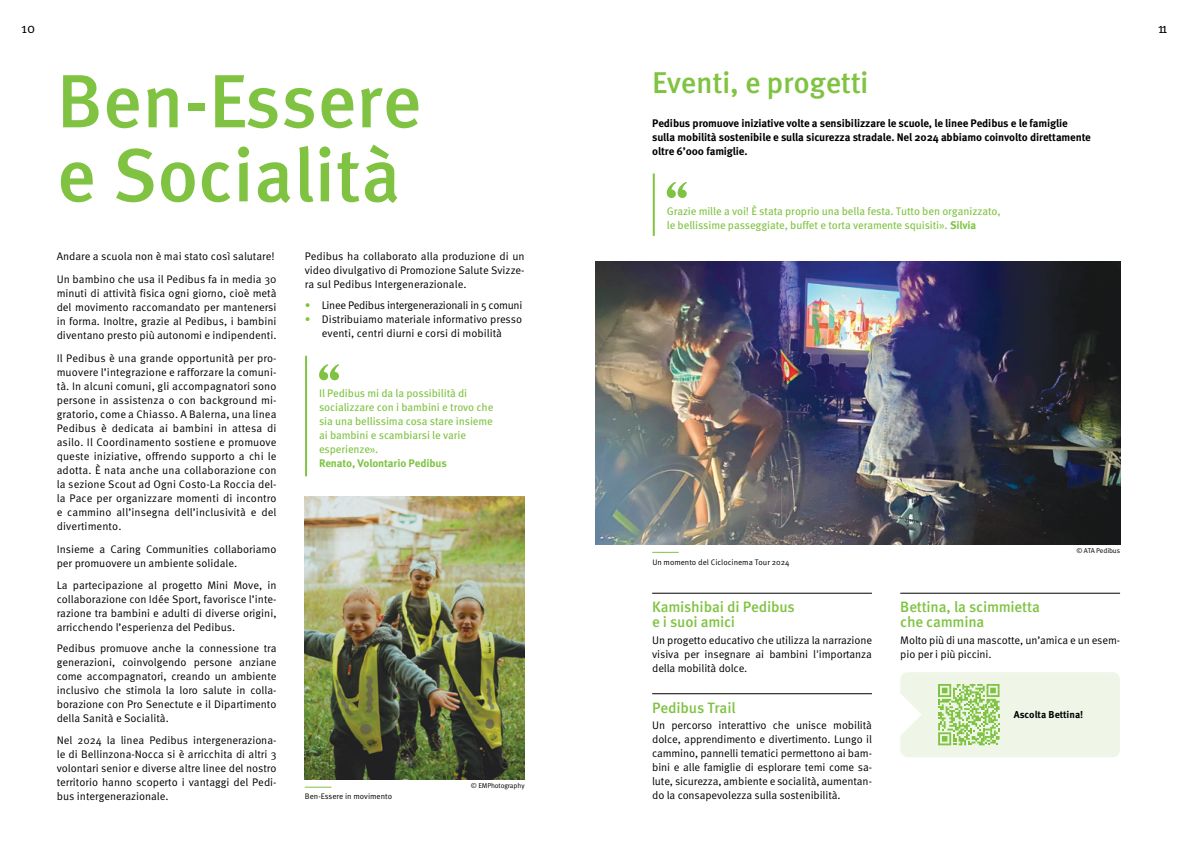
<style>
.page{position:relative;width:1191px;height:842px;background:#fff}
.page>*{position:absolute;margin:0;border:0;box-sizing:border-box;transform-origin:0 0}
.t1{font:500 75.3px/74px "FF Meta Pro";color:#80c342}
.t2{font:500 30px "FF Meta Pro";letter-spacing:-.01em;color:#80c342}
.t3{font:500 15px/15px "FF Meta Pro";letter-spacing:-.01em;color:#80c342}
.t4{font:14px "FF Meta Pro";color:#000}
.t5{font:11px/14px "FF Meta Pro";color:#000;text-align:justify}
.t6{font:11px/14px "FF Meta Pro";letter-spacing:-.01em;color:#80c342}
.t7{font:700 11px/14px "FF Meta Pro";letter-spacing:-.01em;color:#000}
.t8{font:11px "FF Meta Pro";letter-spacing:-.025em;color:#000}
.t9{font:700 11px "FF Meta Pro";letter-spacing:-.01em;color:#80c342}
.t10{font:700 10px "FF Meta Pro";color:#000}
.t11{font:8px "FF Meta Pro";color:#000}
.t12{font:7px "FF Meta Pro";letter-spacing:-.02em;color:#000}
.s1{color:#80c342}
.s2{font-weight:700}
</style>
<div class="page">
<img style="left:305px;top:496px;width:219px;height:283px">
<svg style="left:305px;top:787px;width:26px;height:1px"></svg>
<svg style="left:652px;top:552px;width:26px;height:1px"></svg>
<hr style="left:305px;top:356px;width:2px;height:120px;background:#80c342">
<svg style="left:319px;top:364px;width:20px;height:16px"></svg>
<svg style="left:900px;top:672px;width:220px;height:85px"></svg>
<hr style="left:652px;top:693px;width:220px;height:1px;background:#000">
<hr style="left:652px;top:593px;width:220px;height:1px;background:#000">
<hr style="left:900px;top:593px;width:220px;height:1px;background:#000">
<hr style="left:653px;top:173px;width:2px;height:63px;background:#80c342">
<svg style="left:667px;top:182px;width:20px;height:16px"></svg>
<img style="left:595px;top:261px;width:525px;height:283px">
<p class="t4" style="left:21px;top:18px;width:16px">10</p>
<p class="t4" style="left:1157px;top:18px;width:11px">11</p>
<h1 class="t1" style="left:57px;top:59px;width:366px">Ben-Essere e Socialità</h1>
<p class="t5" style="left:57px;top:243px;width:221px;line-height:23.1px">Andare a scuola non è mai stato così salutare!<br>Un bambino che usa il Pedibus fa in media 30</p>
<p class="t5" style="left:57px;top:285px;width:221px">minuti di attività fisica ogni giorno, cioè metà del movimento raccomandato per mantenersi in forma. Inoltre, grazie al Pedibus, i bambini diventano presto più autonomi e indipendenti.</p>
<p class="t5" style="left:57px;top:350px;width:221px">Il Pedibus è una grande opportunità per pro&shy;muovere l’integrazione e rafforzare la comuni&shy;tà. In alcuni comuni, gli accompagnatori sono persone in assistenza o con background mi&shy;gratorio, come a Chiasso. A Balerna, una linea Pedibus è dedicata ai bambini in attesa di asilo. Il Coordinamento sostiene e promuove queste iniziative, offrendo supporto a chi le adotta. È nata anche una collaborazione con la sezione Scout ad Ogni Costo-La Roccia del&shy;la Pace per organizzare momenti di incontro e cammino all’insegna dell’inclusività e del divertimento.</p>
<p class="t5" style="left:57px;top:541px;width:221px">Insieme a Caring Communities collaboriamo per promuovere un ambiente solidale.</p>
<p class="t5" style="left:57px;top:578px;width:221px">La partecipazione al progetto Mini Move, in collaborazione con Idée Sport, favorisce l’inte&shy;razione tra bambini e adulti di diverse origini, arricchendo l’esperienza del Pedibus.</p>
<p class="t5" style="left:57px;top:641px;width:221px">Pedibus promuove anche la connessione tra generazioni, coinvolgendo persone anziane come accompagnatori, creando un ambiente inclusivo che stimola la loro salute in colla&shy;borazione con Pro Senectute e il Dipartimento della Sanità e Socialità.</p>
<p class="t5" style="left:57px;top:732px;width:221px">Nel 2024 la linea Pedibus intergeneraziona&shy;le di Bellinzona-Nocca si è arricchita di altri 3 volontari senior e diverse altre linee del nostro territorio hanno scoperto i vantaggi del Pedi&shy;bus intergenerazionale.</p>
<p class="t5" style="left:305px;top:248px;width:221px">Pedibus ha collaborato alla produzione di un video divulgativo di Promozione Salute Svizze&shy;ra sul Pedibus Intergenerazionale.</p>
<p class="t8" style="left:305px;top:297px;width:219px"><span class="s1">•</span> Linee Pedibus intergenerazionali in 5 comuni</p>
<p class="t5" style="left:305px;top:311px;width:219px;text-align:center"><span class="s1">•</span> Distribuiamo materiale informativo presso eventi, centri diurni e corsi di mobilità</p>
<p class="t6" style="left:319px;top:386px;width:176px">Il Pedibus mi da la possibilità di socializzare con i bambini e trovo che sia una bellissima cosa stare insieme ai bambini e scambiarsi le varie esperienze».</p>
<p class="t9" style="left:319px;top:455px;width:129px">Renato, Volontario Pedibus</p>
<p class="t11" style="left:305px;top:791px;width:89px">Ben-Essere in movimento</p>
<p class="t12" style="left:471px;top:780px;width:55px">© EMPhotography</p>
<h2 class="t2" style="left:652px;top:60px;width:218px">Eventi, e progetti</h2>
<p class="t7" style="left:652px;top:116px;width:440px">Pedibus promuove iniziative volte a sensibilizzare le scuole, le linee Pedibus e le famiglie sulla mobilità sostenibile e sulla sicurezza stradale. Nel 2024 abbiamo coinvolto direttamente oltre 6’000 famiglie.</p>
<p class="t6" style="left:667px;top:203px;width:335px">Grazie mille a voi! È stata proprio una bella festa. Tutto ben organizzato, le bellissime passeggiate, buffet e torta veramente squisiti». <span class="s2">Silvia</span></p>
<p class="t11" style="left:652px;top:556px;width:139px">Un momento del Ciclocinema Tour 2024</p>
<p class="t12" style="left:1076px;top:546px;width:45px">© ATA Pedibus</p>
<h3 class="t3" style="left:652px;top:598px;width:144px">Kamishibai di Pedibus e i suoi amici</h3>
<p class="t5" style="left:652px;top:632px;width:221px">Un progetto educativo che utilizza la narrazione visiva per insegnare ai bambini l'importanza della mobilità dolce.</p>
<h3 class="t3" style="left:652px;top:699px;width:85px">Pedibus Trail</h3>
<p class="t5" style="left:652px;top:718px;width:221px">Un percorso interattivo che unisce mobilità dolce, apprendimento e divertimento. Lungo il cammino, pannelli tematici permettono ai bam&shy;bini e alle famiglie di esplorare temi come sa&shy;lute, sicurezza, ambiente e socialità, aumentan&shy;do la consapevolezza sulla sostenibilità.</p>
<h3 class="t3" style="left:900px;top:598px;width:141px">Bettina, la scimmietta che cammina</h3>
<p class="t5" style="left:900px;top:632px;width:221px">Molto più di una mascotte, un’amica e un esem&shy;pio per i più piccini.</p>
<p class="t10" style="left:1013px;top:707px;width:71px">Ascolta Bettina!</p>
</div>
